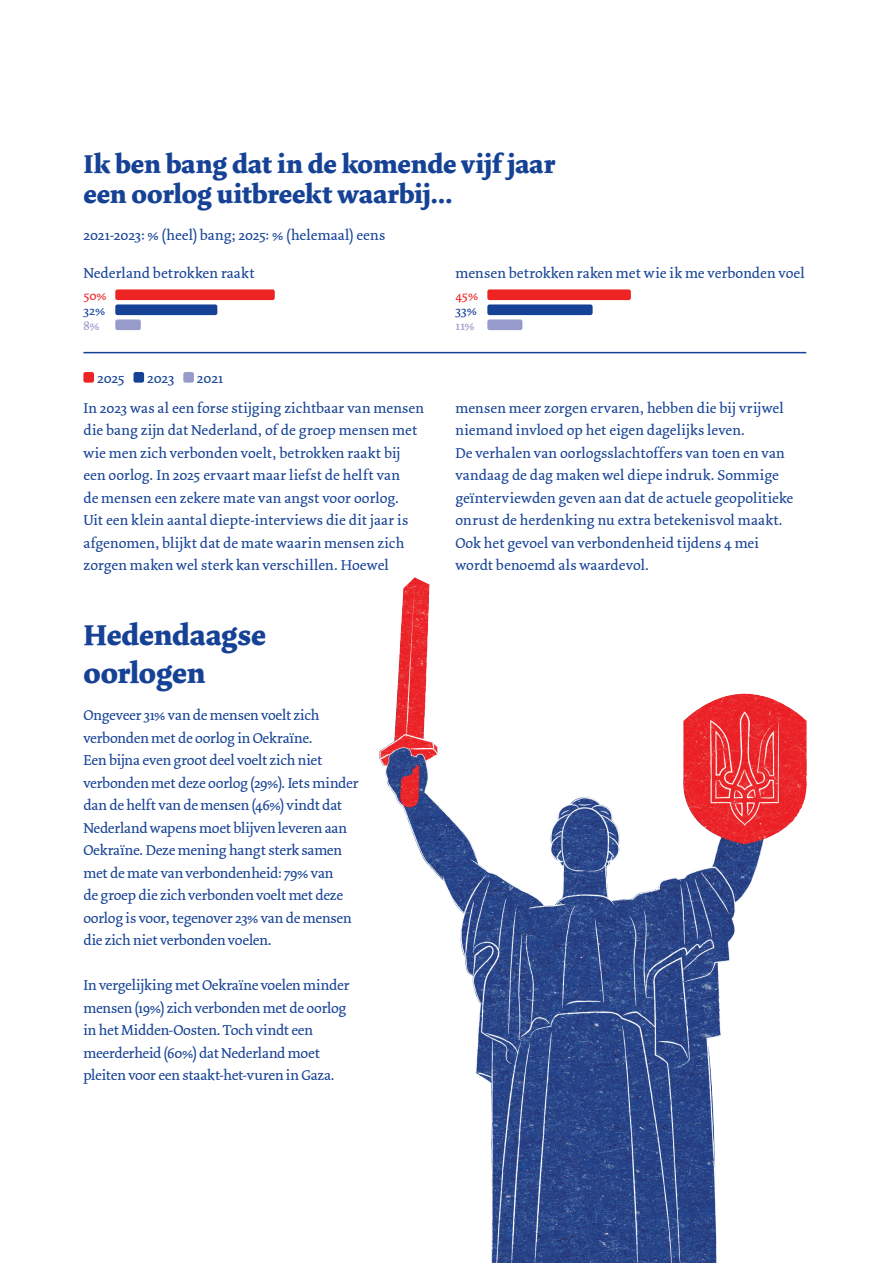
<style>
.page{position:relative;width:891px;height:1263px;background:#fff}
.page>*{position:absolute;margin:0;border:0;box-sizing:border-box;transform-origin:0 0}
.t1{font:700 30px/37.5px "Dolly";letter-spacing:-.005em;color:#164296}
.t2{font:700 27px/30px "Dolly";color:#164296}
.t3{font:15px/22.5px "Dolly";color:#164296}
.t4{font:13.5px "Dolly";color:#ee2323}
.t5{font:13.5px "Dolly";color:#164296}
.t6{font:13.5px "Dolly";color:#979bcb}
</style>
<div class="page">
<img style="left:379px;top:577px;width:428px;height:686px">
<div style="left:83px;top:372px;width:11px;height:11px;background:#ee2323;border-radius:2px"></div>
<div style="left:133px;top:372px;width:11px;height:11px;background:#164296;border-radius:2px"></div>
<div style="left:183px;top:372px;width:11px;height:11px;background:#979bcb;border-radius:2px"></div>
<hr style="left:83px;top:352px;width:723px;height:1px;background:#164296">
<div style="left:115px;top:319px;width:26px;height:11px;background:#979bcb;border-radius:2px"></div>
<div style="left:115px;top:304px;width:102px;height:11px;background:#164296;border-radius:2px"></div>
<div style="left:115px;top:289px;width:160px;height:11px;background:#ee2323;border-radius:2px"></div>
<div style="left:487px;top:319px;width:35px;height:11px;background:#979bcb;border-radius:2px"></div>
<div style="left:487px;top:304px;width:106px;height:11px;background:#164296;border-radius:2px"></div>
<div style="left:487px;top:289px;width:144px;height:11px;background:#ee2323;border-radius:2px"></div>
<h2 class="t2" style="left:83px;top:149px;width:473px">Ik ben bang dat in de komende vijf jaar een oorlog uitbreekt waarbij...</h2>
<p class="t3" style="left:83px;top:224px;width:303px">2021-2023: % (heel) bang; 2025: % (helemaal) eens</p>
<p class="t3" style="left:83px;top:262px;width:173px">Nederland betrokken raakt</p>
<p class="t4" style="left:83px;top:288px;width:25px">50%</p>
<p class="t5" style="left:83px;top:303px;width:23px">32%</p>
<p class="t6" style="left:83px;top:318px;width:18px">8%</p>
<p class="t3" style="left:83px;top:363px;width:342px;line-height:30px;text-indent:114px">2021<br>In 2023 was al een forse stijging zichtbaar van mensen</p>
<p class="t3" style="left:83px;top:419px;width:335px">die bang zijn dat Nederland, of de groep mensen met wie men zich verbonden voelt, betrokken raakt bij een oorlog. In 2025 ervaart maar liefst de helft van de mensen een zekere mate van angst voor oorlog.<br>Uit een klein aantal diepte-interviews die dit jaar is afgenomen, blijkt dat de mate waarin mensen zich zorgen maken wel sterk kan verschillen. Hoewel</p>
<p class="t3" style="left:97px;top:367px;width:29px">2025</p>
<p class="t3" style="left:147px;top:367px;width:29px">2023</p>
<h1 class="t1" style="left:83px;top:617px;width:184px">Hedendaagse oorlogen</h1>
<p class="t3" style="left:83px;top:704px;width:277px">Ongeveer 31% van de mensen voelt zich verbonden met de oorlog in Oekraïne.<br>Een bijna even groot deel voelt zich niet verbonden met deze oorlog (29%). Iets minder dan de helft van de mensen (46%) vindt dat Nederland wapens moet blijven leveren aan Oekraïne. Deze mening hangt sterk samen met de mate van verbondenheid: 79% van<br>de groep die zich verbonden voelt met deze oorlog is voor, tegenover 23% van de mensen die zich niet verbonden voelen.</p>
<p class="t3" style="left:83px;top:974px;width:268px">In vergelijking met Oekraïne voelen minder mensen (19%) zich verbonden met de oorlog in het Midden-Oosten. Toch vindt een meerderheid (60%) dat Nederland moet pleiten voor een staakt-het-vuren in Gaza.</p>
<p class="t3" style="left:455px;top:262px;width:351px">mensen betrokken raken met wie ik me verbonden voel</p>
<p class="t4" style="left:455px;top:288px;width:24px">45%</p>
<p class="t5" style="left:455px;top:303px;width:23px">33%</p>
<p class="t6" style="left:455px;top:318px;width:21px">11%</p>
<p class="t3" style="left:455px;top:397px;width:339px">mensen meer zorgen ervaren, hebben die bij vrijwel niemand invloed op het eigen dagelijks leven.<br>De verhalen van oorlogsslachtoffers van toen en van vandaag de dag maken wel diepe indruk. Sommige geïnterviewden geven aan dat de actuele geopolitieke onrust de herdenking nu extra betekenisvol maakt.<br>Ook het gevoel van verbondenheid tijdens 4 mei wordt benoemd als waardevol.</p>
</div>
